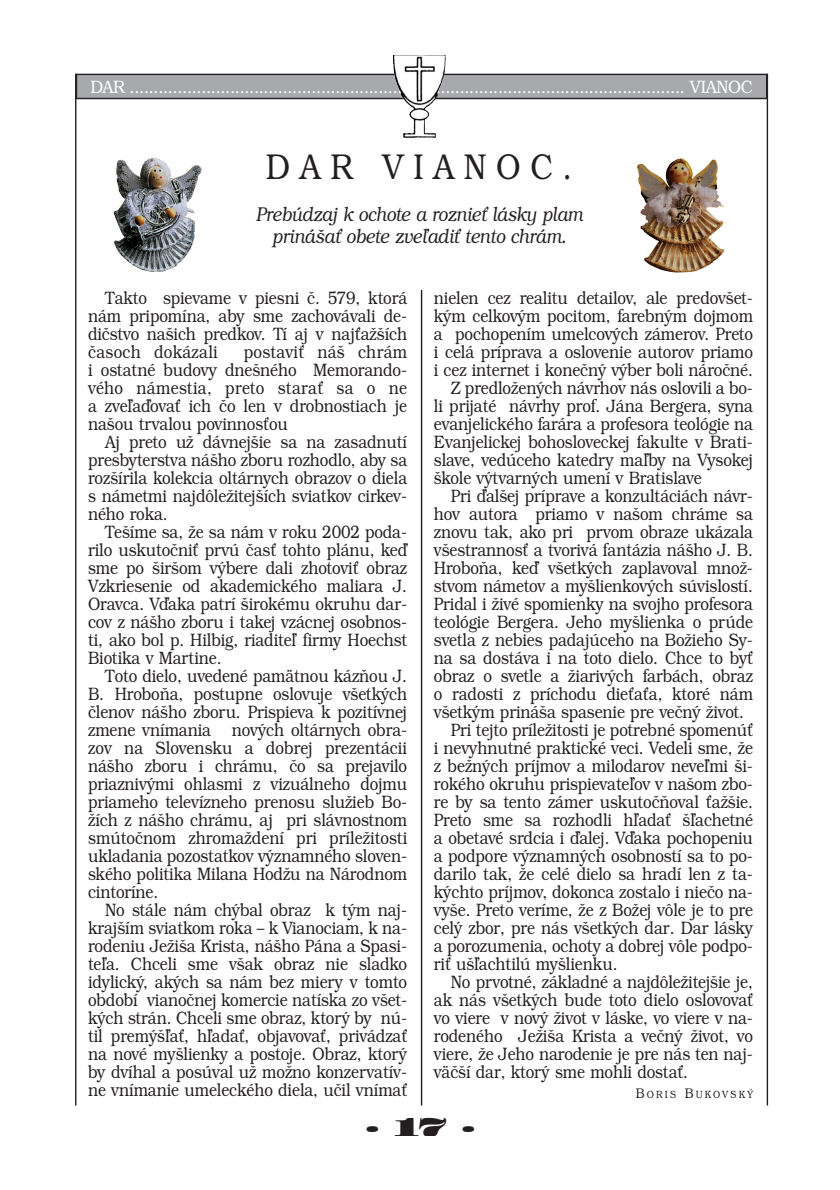
<style>
.page{position:relative;width:840px;height:1190px;background:#fff}
.page>*{position:absolute;margin:0;border:0;box-sizing:border-box;transform-origin:0 0}
.t1{font:300 36px "Bookman Itc LCE";color:#231f20;scale:.85 1}
.t2{font:24px "Madrone";color:#231f20}
.t3{font:italic 300 20px/22px "Bookman Itc LCE";color:#231f20;text-align:center;scale:.85 1}
.t4{font:300 18px/18px "Bookman Itc LCE";letter-spacing:-.005em;color:#231f20;text-align:justify;scale:.85 1}
.t5{font:300 18px "Bookman Itc LCE";letter-spacing:-.025em;color:#fff;scale:.9 1}
.t6{font:300 10.4px "Bookman Itc LCE";letter-spacing:.25em;color:#231f20;scale:.85 1}
.s1{font-size:14px}
</style>
<div class="page">
<div style="left:76px;top:74px;width:691px;height:25px;background:#a8a9ad"></div>
<div style="left:76px;top:74px;width:691px;height:25px;border:1px solid #231f20"></div>
<hr style="left:75px;top:74px;width:1px;height:1032px;background:#231f20">
<hr style="left:767px;top:74px;width:1px;height:1032px;background:#231f20">
<hr style="left:421px;top:290px;width:1px;height:816px;background:#231f20">
<img style="left:401px;top:55px;width:45px;height:83px">
<img style="left:114px;top:158px;width:88px;height:114px">
<img style="left:637px;top:159px;width:88px;height:110px">
<p class="t5" style="left:90px;top:80px;width:737px">DAR .................................................................................................................... VIANOC</p>
<h1 class="t1" style="left:266px;top:153px;width:362px">D A R V I A N O C .</h1>
<p class="t3" style="left:256px;top:205px;width:386px">Prebúdzaj k ochote a roznieť lásky plam prinášať obete zveľadiť tento chrám.</p>
<p class="t4" style="left:88px;top:291px;width:377px;text-indent:17px">Takto spievame v piesni č. 579, ktorá nám pripomína, aby sme zachovávali de&shy;dičstvo našich predkov. Tí aj v najťažších časoch dokázali</p>
<p class="t4" style="left:88px;top:345px;width:377px;text-indent:156px">postaviť náš chrám i ostatné budovy dnešného Memorando&shy;vého námestia, preto starať sa o ne a zveľaďovať ich čo len v drobnostiach je našou trvalou povinnosťou</p>
<p class="t4" style="left:88px;top:435px;width:377px;text-indent:17px">Aj preto už dávnejšie sa na zasadnutí presbyterstva nášho zboru rozhodlo, aby sa rozšírila kolekcia oltárnych obrazov o diela s námetmi najdôležitejších sviatkov cirkev&shy;ného roka.</p>
<p class="t4" style="left:88px;top:525px;width:377px;text-indent:17px">Tešíme sa, že sa nám v roku 2002 poda&shy;rilo uskutočniť prvú časť tohto plánu, keď sme po širšom výbere dali zhotoviť obraz Vzkriesenie od akademického maliara J.<br>Oravca. Vďaka patrí širokému okruhu dar&shy;cov z nášho zboru i takej vzácnej osobnos&shy;ti, ako bol p. Hilbig, riaditeľ firmy Hoechst Biotika v Martine.</p>
<p class="t4" style="left:88px;top:669px;width:377px;text-indent:17px">Toto dielo, uvedené pamätnou kázňou J.<br>B. Hroboňa, postupne oslovuje všetkých členov nášho zboru. Prispieva k pozitívnej zmene vnímania nových oltárnych obra&shy;zov na Slovensku a dobrej prezentácii nášho zboru i chrámu, čo sa prejavilo priaznivými ohlasmi z vizuálneho dojmu priameho televízneho prenosu služieb Bo&shy;žích z nášho chrámu, aj pri slávnostnom smútočnom zhromaždení pri príležitosti ukladania pozostatkov významného sloven&shy;ského politika Milana Hodžu na Národnom cintoríne.</p>
<p class="t4" style="left:88px;top:903px;width:377px;text-indent:17px">No stále nám chýbal obraz k tým naj&shy;krajším sviatkom roka – k Vianociam, k na&shy;rodeniu Ježiša Krista, nášho Pána a Spasi&shy;teľa. Chceli sme však obraz nie sladko idylický, akých sa nám bez miery v tomto období vianočnej komercie natíska zo všet&shy;kých strán. Chceli sme obraz, ktorý by nú&shy;til premýšľať, hľadať, objavovať, privádzať na nové myšlienky a postoje. Obraz, ktorý by dvíhal a posúval už možno konzervatív&shy;ne vnímanie umeleckého diela, učil vnímať</p>
<p class="t4" style="left:434px;top:291px;width:377px">nielen cez realitu detailov, ale predovšet-</p>
<p class="t4" style="left:434px;top:309px;width:377px">kým celkovým pocitom, farebným dojmom</p>
<p class="t4" style="left:434px;top:327px;width:377px">a pochopením umelcových zámerov. Preto</p>
<p class="t4" style="left:434px;top:345px;width:377px">i celá príprava a oslovenie autorov priamo</p>
<p class="t4" style="left:434px;top:363px;width:377px">i cez internet i konečný výber boli náročné.</p>
<p class="t4" style="left:451px;top:381px;width:357px">Z predložených návrhov nás oslovili a bo-</p>
<p class="t4" style="left:434px;top:399px;width:377px">li prijaté návrhy prof. Jána Bergera, syna</p>
<p class="t4" style="left:434px;top:417px;width:377px">evanjelického farára a profesora teológie na</p>
<p class="t4" style="left:434px;top:435px;width:377px">Evanjelickej bohosloveckej fakulte v Brati-</p>
<p class="t4" style="left:434px;top:453px;width:377px">slave, vedúceho katedry maľby na Vysokej</p>
<p class="t4" style="left:434px;top:471px;width:317px">škole výtvarných umení v Bratislave</p>
<p class="t4" style="left:451px;top:489px;width:357px">Pri ďalšej príprave a konzultáciách návr-</p>
<p class="t4" style="left:434px;top:507px;width:377px">hov autora priamo v našom chráme sa</p>
<p class="t4" style="left:434px;top:525px;width:377px">znovu tak, ako pri prvom obraze ukázala</p>
<p class="t4" style="left:434px;top:543px;width:377px">všestrannosť a tvorivá fantázia nášho J. B.</p>
<p class="t4" style="left:434px;top:561px;width:377px">Hroboňa, keď všetkých zaplavoval množ-</p>
<p class="t4" style="left:434px;top:579px;width:377px">stvom námetov a myšlienkových súvislostí.</p>
<p class="t4" style="left:434px;top:597px;width:377px">Pridal i živé spomienky na svojho profesora</p>
<p class="t4" style="left:434px;top:615px;width:377px">teológie Bergera. Jeho myšlienka o prúde</p>
<p class="t4" style="left:434px;top:633px;width:377px">svetla z nebies padajúceho na Božieho Sy-</p>
<p class="t4" style="left:434px;top:651px;width:377px">na sa dostáva i na toto dielo. Chce to byť</p>
<p class="t4" style="left:434px;top:669px;width:377px">obraz o svetle a žiarivých farbách, obraz</p>
<p class="t4" style="left:434px;top:687px;width:377px">o radosti z príchodu dieťaťa, ktoré nám</p>
<p class="t4" style="left:434px;top:705px;width:367px">všetkým prináša spasenie pre večný život.</p>
<p class="t4" style="left:451px;top:723px;width:357px">Pri tejto príležitosti je potrebné spomenúť</p>
<p class="t4" style="left:434px;top:741px;width:377px">i nevyhnutné praktické veci. Vedeli sme, že</p>
<p class="t4" style="left:434px;top:759px;width:377px">z bežných príjmov a milodarov neveľmi ši-</p>
<p class="t4" style="left:434px;top:777px;width:377px">rokého okruhu prispievateľov v našom zbo-</p>
<p class="t4" style="left:434px;top:795px;width:377px">re by sa tento zámer uskutočňoval ťažšie.</p>
<p class="t4" style="left:434px;top:813px;width:377px">Preto sme sa rozhodli hľadať šľachetné</p>
<p class="t4" style="left:434px;top:831px;width:377px">a obetavé srdcia i ďalej. Vďaka pochopeniu</p>
<p class="t4" style="left:434px;top:849px;width:377px">a podpore významných osobností sa to po-</p>
<p class="t4" style="left:434px;top:867px;width:377px">darilo tak, že celé dielo sa hradí len z ta-</p>
<p class="t4" style="left:434px;top:885px;width:377px">kýchto príjmov, dokonca zostalo i niečo na-</p>
<p class="t4" style="left:434px;top:903px;width:377px">vyše. Preto veríme, že z Božej vôle je to pre</p>
<p class="t4" style="left:434px;top:921px;width:377px">celý zbor, pre nás všetkých dar. Dar lásky</p>
<p class="t4" style="left:434px;top:939px;width:377px">a porozumenia, ochoty a dobrej vôle podpo-</p>
<p class="t4" style="left:434px;top:957px;width:218px">riť ušľachtilú myšlienku.</p>
<p class="t4" style="left:451px;top:975px;width:357px">No prvotné, základné a najdôležitejšie je,</p>
<p class="t4" style="left:434px;top:993px;width:377px">ak nás všetkých bude toto dielo oslovovať</p>
<p class="t4" style="left:434px;top:1011px;width:377px">vo viere v nový život v láske, vo viere v na-</p>
<p class="t4" style="left:434px;top:1029px;width:377px">rodeného Ježiša Krista a večný život, vo</p>
<p class="t4" style="left:434px;top:1047px;width:377px">viere, že Jeho narodenie je pre nás ten naj-</p>
<p class="t4" style="left:434px;top:1065px;width:301px">väčší dar, ktorý sme mohli dostať.</p>
<p class="t6" style="left:636px;top:1091px;width:139px"><span class="s1">B</span>ORIS <span class="s1">B</span>UKOVSKÝ</p>
<h2 class="t2" style="left:366px;top:1116px;width:111px">.17.</h2>
</div>
